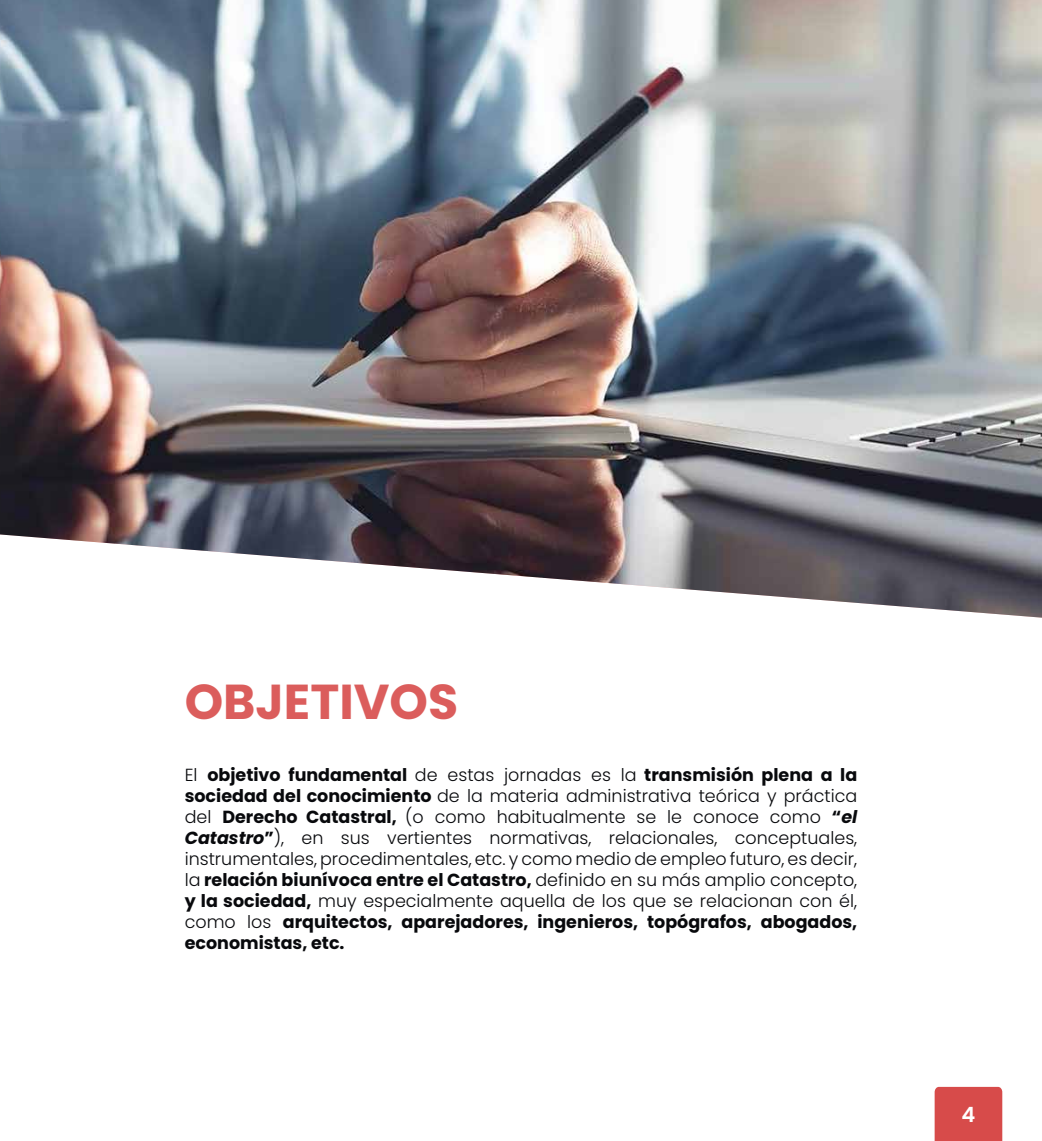
<style>
.page{position:relative;width:1042px;height:1141px;background:#fff}
.page>*{position:absolute;margin:0;border:0;box-sizing:border-box;transform-origin:0 0}
.t1{font:700 49px "Poppins";color:#db5d5c}
.t2{font:600 21px "Poppins";color:#fff}
.t3{font:300 17.5px/21px "Poppins";color:#08090c;text-align:justify}
.s1{font-weight:700}
.s2{font-weight:700;font-style:italic}
</style>
<div class="page">
<div style="left:934px;top:1087px;width:68px;height:54px;background:#d74b4a"></div>
<img style="left:0;top:0;width:1042px;height:618px">
<h1 class="t1" style="left:185px;top:674px;width:275px">OBJETIVOS</h1>
<p class="t3" style="left:185px;top:764px;width:674px">El <span class="s1">objetivo fundamental</span> de estas jornadas es la <span class="s1">transmisión plena a la sociedad del conocimiento</span> de la materia administrativa teórica y práctica del <span class="s1">Derecho Catastral,</span> (o como habitualmente se le conoce como <span class="s1">“</span><span class="s2">el Catastro</span><span class="s1">”</span>), en sus vertientes normativas, relacionales, conceptuales, instrumentales, procedimentales, etc. y como medio de empleo futuro, es decir, la <span class="s1">relación biunívoca entre el Catastro,</span> definido en su más amplio concepto, <span class="s1">y la sociedad,</span> muy especialmente aquella de los que se relacionan con él, como los <span class="s1">arquitectos, aparejadores, ingenieros, topógrafos, abogados, economistas, etc.</span></p>
<p class="t2" style="left:961px;top:1102px;width:15px">4</p>
</div>
